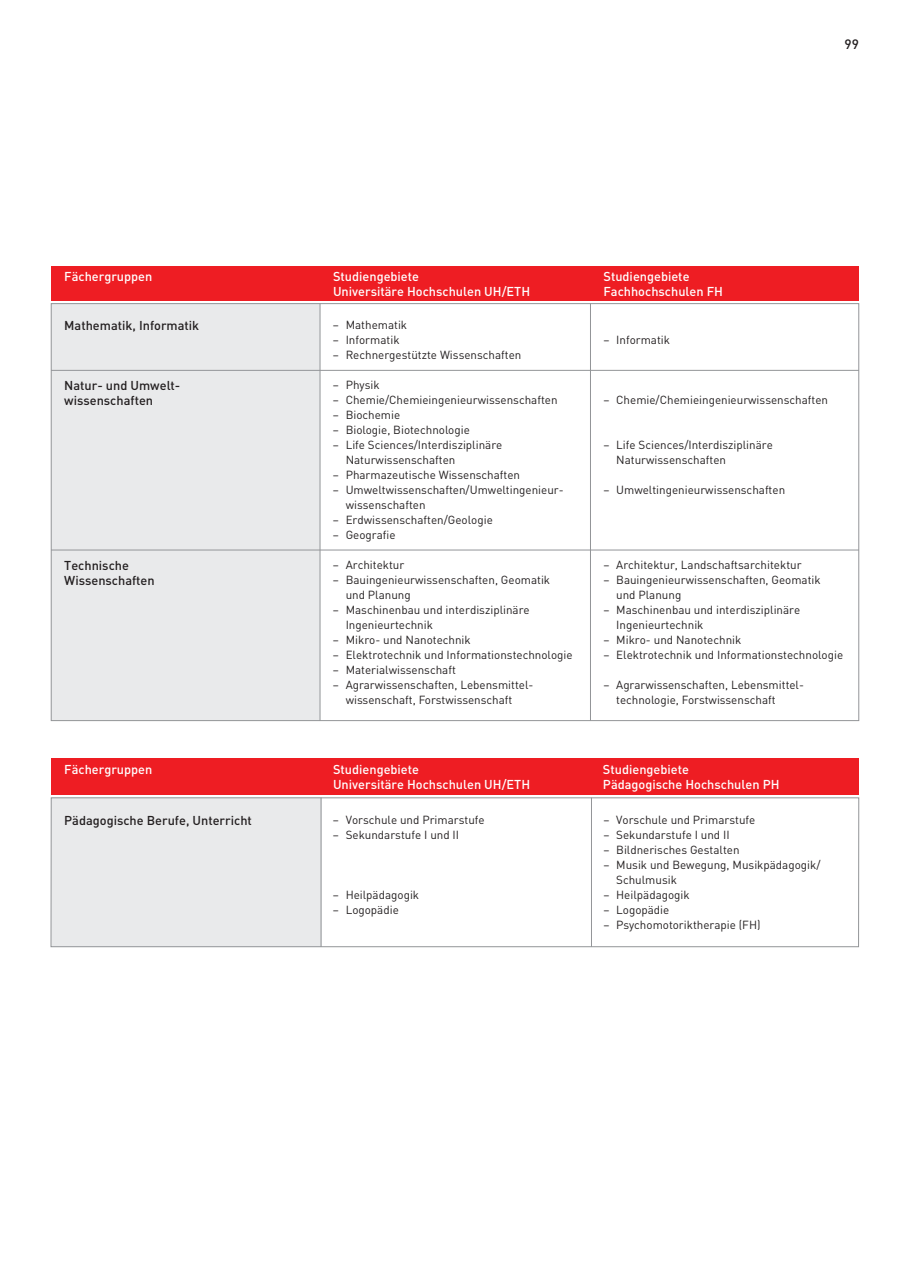
<style>
.page{position:relative;width:910px;height:1280px;background:#fff}
.page>*{position:absolute;margin:0;border:0;box-sizing:border-box;transform-origin:0 0}
.t1{font:500 13.5px "DIN";color:#231f20}
.t2{font:500 12.75px/15px "DIN";color:#fff}
.t3{font:500 12.75px/15px "DIN";color:#231f20}
.t4{font:11.7px/15px "DIN";color:#231f20}
</style>
<div class="page">
<div style="left:51px;top:798px;width:270px;height:149px;background:#e9eaeb"></div>
<div style="left:51px;top:798px;width:808px;height:149px;border:1px solid #939598"></div>
<div style="left:51px;top:303px;width:269px;height:418px;background:#e9eaeb"></div>
<div style="left:51px;top:758px;width:808px;height:36px;background:#ee1d23"></div>
<hr style="left:591px;top:798px;width:1px;height:149px;background:#939598">
<hr style="left:321px;top:798px;width:1px;height:149px;background:#939598">
<div style="left:51px;top:266px;width:808px;height:34px;background:#ee1d23"></div>
<hr style="left:51px;top:550px;width:808px;height:1px;background:#939598">
<hr style="left:51px;top:370px;width:808px;height:1px;background:#939598">
<hr style="left:320px;top:303px;width:1px;height:418px;background:#939598">
<hr style="left:590px;top:303px;width:1px;height:418px;background:#939598">
<p class="t2" style="left:64px;top:268px;width:90px">Fächergruppen</p>
<p class="t3" style="left:64px;top:318px;width:137px">Mathematik, Informatik</p>
<p class="t3" style="left:64px;top:378px;width:118px">Natur- und Umwelt&shy;wissenschaften</p>
<p class="t3" style="left:64px;top:558px;width:92px">Technische<br>Wissenschaften</p>
<p class="t1" style="left:845px;top:36px;width:16px">99</p>
<p class="t2" style="left:333px;top:268px;width:199px">Studiengebiete<br>Universitäre Hochschulen UH/ETH</p>
<p class="t4" style="left:333px;top:317px;width:76px">– Mathematik</p>
<p class="t4" style="left:333px;top:332px;width:68px">– Informatik</p>
<p class="t4" style="left:333px;top:347px;width:190px">– Rechnergestützte Wissenschaften</p>
<p class="t4" style="left:333px;top:377px;width:48px">– Physik</p>
<p class="t4" style="left:333px;top:392px;width:226px">– Chemie/Chemieingenieurwissenschaften</p>
<p class="t4" style="left:333px;top:407px;width:69px">– Biochemie</p>
<p class="t4" style="left:333px;top:422px;width:138px">– Biologie, Biotechnologie</p>
<p class="t4" style="left:346px;top:437px;width:158px;text-indent:-13px">– Life Sciences/Interdisziplinäre<br>Naturwissenschaften</p>
<p class="t4" style="left:333px;top:467px;width:189px">– Pharmazeutische Wissenschaften</p>
<p class="t4" style="left:346px;top:482px;width:220px;text-indent:-13px">– Umweltwissenschaften/Umweltingenieur&shy;wissenschaften</p>
<p class="t4" style="left:333px;top:512px;width:161px">– Erdwissenschaften/Geologie</p>
<p class="t4" style="left:333px;top:527px;width:64px">– Geografie</p>
<p class="t4" style="left:333px;top:557px;width:73px">– Architektur</p>
<p class="t4" style="left:346px;top:572px;width:206px;text-indent:-13px">– Bauingenieurwissenschaften, Geomatik und Planung</p>
<p class="t4" style="left:346px;top:602px;width:186px;text-indent:-13px">– Maschinenbau und interdisziplinäre<br>Ingenieurtechnik</p>
<p class="t4" style="left:333px;top:632px;width:139px">– Mikro- und Nanotechnik</p>
<p class="t4" style="left:333px;top:647px;width:241px">– Elektrotechnik und Informationstechnologie</p>
<p class="t4" style="left:333px;top:662px;width:124px">– Materialwissenschaft</p>
<p class="t4" style="left:346px;top:677px;width:189px;text-indent:-13px">– Agrarwissenschaften, Lebensmittel&shy;wissenschaft, Forstwissenschaft</p>
<p class="t2" style="left:603px;top:268px;width:121px">Studiengebiete<br>Fachhochschulen FH</p>
<p class="t4" style="left:603px;top:332px;width:68px">– Informatik</p>
<p class="t4" style="left:603px;top:392px;width:226px">– Chemie/Chemieingenieurwissenschaften</p>
<p class="t4" style="left:616px;top:437px;width:158px;text-indent:-13px">– Life Sciences/Interdisziplinäre<br>Naturwissenschaften</p>
<p class="t4" style="left:603px;top:482px;width:183px">– Umweltingenieurwissenschaften</p>
<p class="t4" style="left:603px;top:557px;width:200px">– Architektur, Landschaftsarchitektur</p>
<p class="t4" style="left:616px;top:572px;width:206px;text-indent:-13px">– Bauingenieurwissenschaften, Geomatik und Planung</p>
<p class="t4" style="left:616px;top:602px;width:186px;text-indent:-13px">– Maschinenbau und interdisziplinäre<br>Ingenieurtechnik</p>
<p class="t4" style="left:603px;top:632px;width:139px">– Mikro- und Nanotechnik</p>
<p class="t4" style="left:603px;top:647px;width:241px">– Elektrotechnik und Informationstechnologie</p>
<p class="t4" style="left:616px;top:677px;width:189px;text-indent:-13px">– Agrarwissenschaften, Lebensmittel&shy;technologie, Forstwissenschaft</p>
<p class="t2" style="left:64px;top:761px;width:90px">Fächergruppen</p>
<p class="t2" style="left:603px;top:761px;width:178px">Studiengebiete<br>Pädagogische Hochschulen PH</p>
<p class="t2" style="left:333px;top:761px;width:199px">Studiengebiete<br>Universitäre Hochschulen UH/ETH</p>
<p class="t3" style="left:64px;top:813px;width:189px">Pädagogische Berufe, Unterricht</p>
<p class="t4" style="left:333px;top:812px;width:153px">– Vorschule und Primarstufe</p>
<p class="t4" style="left:333px;top:827px;width:128px">– Sekundarstufe I und II</p>
<p class="t4" style="left:333px;top:887px;width:88px">– Heilpädagogik</p>
<p class="t4" style="left:333px;top:902px;width:67px">– Logopädie</p>
<p class="t4" style="left:603px;top:812px;width:153px">– Vorschule und Primarstufe</p>
<p class="t4" style="left:603px;top:827px;width:128px">– Sekundarstufe I und II</p>
<p class="t4" style="left:603px;top:842px;width:138px">– Bildnerisches Gestalten</p>
<p class="t4" style="left:616px;top:857px;width:206px;text-indent:-13px">– Musik und Bewegung, Musikpädagogik/<br>Schulmusik</p>
<p class="t4" style="left:603px;top:887px;width:88px">– Heilpädagogik</p>
<p class="t4" style="left:603px;top:902px;width:67px">– Logopädie</p>
<p class="t4" style="left:603px;top:917px;width:159px">– Psychomotoriktherapie (FH)</p>
</div>
